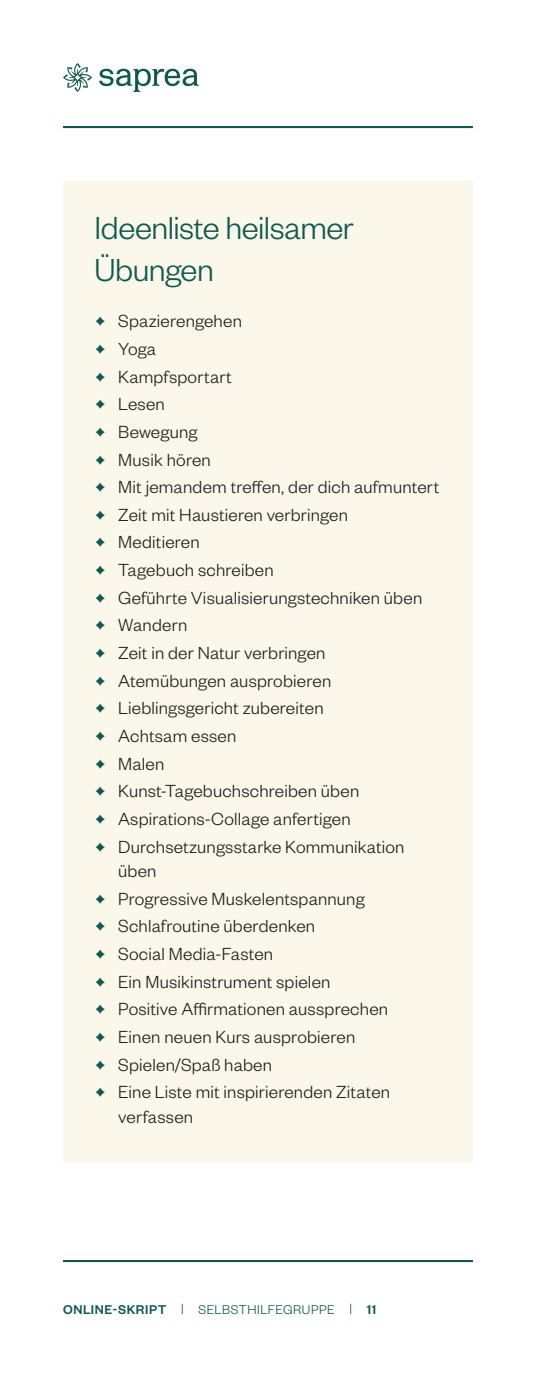
<style>
.page{position:relative;width:536px;height:1386px;background:#fff}
.page>*{position:absolute;margin:0;border:0;box-sizing:border-box;transform-origin:0 0}
.t1{font:300 35px/42px "Founders Grotesk";letter-spacing:-.015em;color:#0f594e}
.t2{font:300 19.25px/24.5px "Founders Grotesk";letter-spacing:.01em;color:#231f20}
.t3{font:300 14px "Founders Grotesk";letter-spacing:.03em;color:#0f594e}
.s1{color:#0f594e}
.s2{font-weight:500}
</style>
<div class="page">
<hr style="left:63px;top:1260px;width:409px;height:2px;background:#0f594e">
<hr style="left:63px;top:126px;width:409px;height:2px;background:#0f594e">
<svg style="left:99px;top:69px;width:100px;height:23px"></svg>
<svg style="left:63px;top:63px;width:29px;height:29px"></svg>
<div style="left:63px;top:181px;width:409px;height:981px;background:#fbf8eb"></div>
<h3 class="t1" style="left:94px;top:205px;width:261px">Ideenliste heilsamer<br>Übungen</h3>
<p class="t2" style="left:94px;top:308px;width:149px"><span class="s1">•</span> Spazierengehen</p>
<p class="t2" style="left:94px;top:336px;width:63px"><span class="s1">•</span> Yoga</p>
<p class="t2" style="left:94px;top:363px;width:139px"><span class="s1">•</span> Kampfsportart</p>
<p class="t2" style="left:94px;top:391px;width:72px"><span class="s1">•</span> Lesen</p>
<p class="t2" style="left:94px;top:419px;width:104px"><span class="s1">•</span> Bewegung</p>
<p class="t2" style="left:94px;top:446px;width:118px"><span class="s1">•</span> Musik hören</p>
<p class="t2" style="left:94px;top:474px;width:346px"><span class="s1">•</span> Mit jemandem treffen, der dich aufmuntert</p>
<p class="t2" style="left:94px;top:501px;width:255px"><span class="s1">•</span> Zeit mit Haustieren verbringen</p>
<p class="t2" style="left:94px;top:529px;width:107px"><span class="s1">•</span> Meditieren</p>
<p class="t2" style="left:94px;top:557px;width:180px"><span class="s1">•</span> Tagebuch schreiben</p>
<p class="t2" style="left:94px;top:584px;width:329px"><span class="s1">•</span> Geführte Visualisierungstechniken üben</p>
<p class="t2" style="left:94px;top:612px;width:94px"><span class="s1">•</span> Wandern</p>
<p class="t2" style="left:94px;top:640px;width:232px"><span class="s1">•</span> Zeit in der Natur verbringen</p>
<p class="t2" style="left:94px;top:667px;width:238px"><span class="s1">•</span> Atemübungen ausprobieren</p>
<p class="t2" style="left:94px;top:695px;width:230px"><span class="s1">•</span> Lieblingsgericht zubereiten</p>
<p class="t2" style="left:94px;top:723px;width:143px"><span class="s1">•</span> Achtsam essen</p>
<p class="t2" style="left:94px;top:750px;width:71px"><span class="s1">•</span> Malen</p>
<p class="t2" style="left:94px;top:778px;width:266px"><span class="s1">•</span> Kunst-Tagebuchschreiben üben</p>
<p class="t2" style="left:94px;top:806px;width:257px"><span class="s1">•</span> Aspirations-Collage anfertigen</p>
<p class="t2" style="left:118px;top:833px;width:287px;text-indent:-24px"><span class="s1">•</span> Durchsetzungsstarke Kommunikation üben</p>
<p class="t2" style="left:94px;top:885px;width:271px"><span class="s1">•</span> Progressive Muskelentspannung</p>
<p class="t2" style="left:94px;top:913px;width:222px"><span class="s1">•</span> Schlafroutine überdenken</p>
<p class="t2" style="left:94px;top:941px;width:180px"><span class="s1">•</span> Social Media-Fasten</p>
<p class="t2" style="left:94px;top:968px;width:237px"><span class="s1">•</span> Ein Musikinstrument spielen</p>
<p class="t2" style="left:94px;top:996px;width:295px"><span class="s1">•</span> Positive Affirmationen aussprechen</p>
<p class="t2" style="left:94px;top:1024px;width:262px"><span class="s1">•</span> Einen neuen Kurs ausprobieren</p>
<p class="t2" style="left:94px;top:1051px;width:179px"><span class="s1">•</span> Spielen/Spaß haben</p>
<p class="t2" style="left:118px;top:1079px;width:273px;text-indent:-24px"><span class="s1">•</span> Eine Liste mit inspirierenden Zitaten verfassen</p>
<p class="t3" style="left:63px;top:1301px;width:314px"><span class="s2">ONLINE-SKRIPT</span> | SELBSTHILFEGRUPPE | <span class="s2">11</span></p>
</div>
